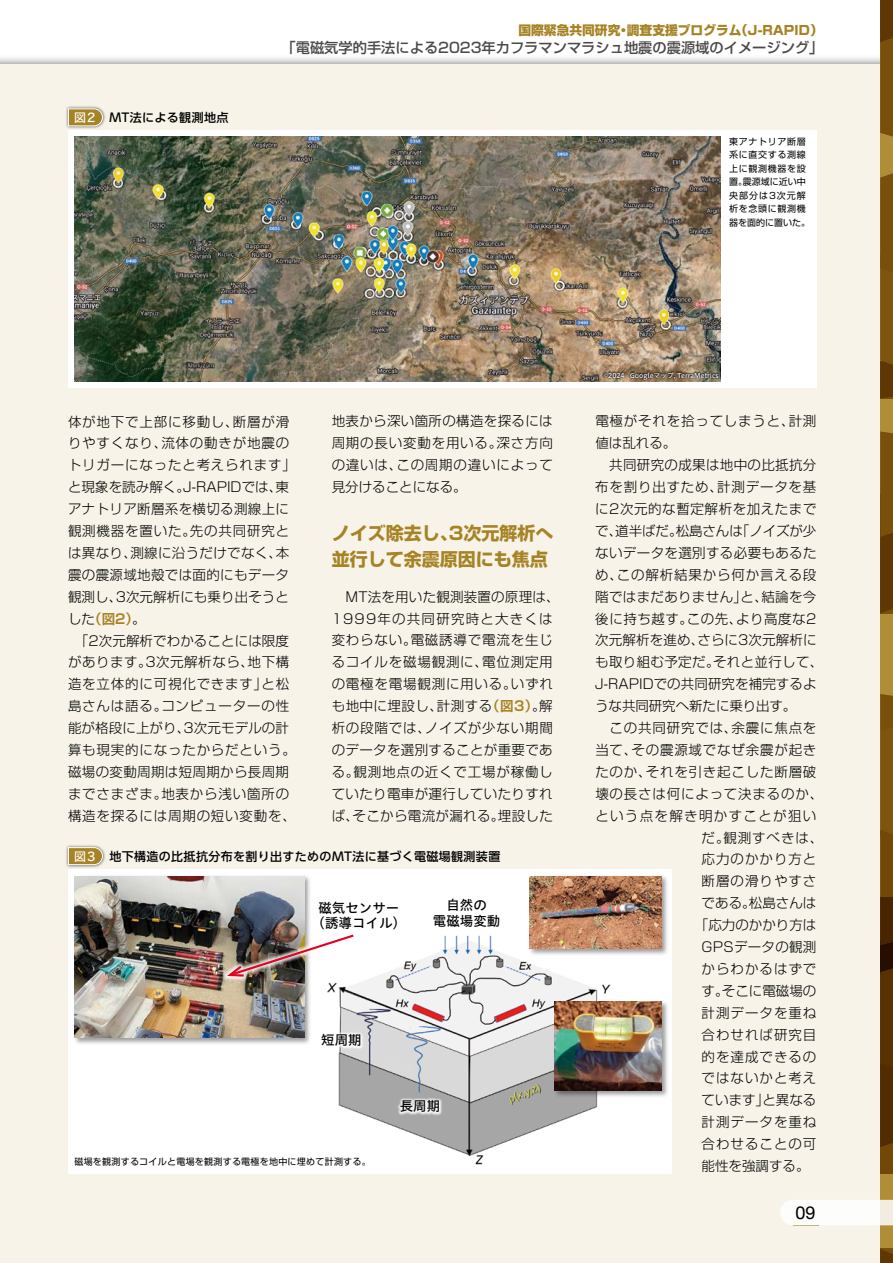
<style>
.page{position:relative;width:893px;height:1263px;background:#fff}
.page>*{position:absolute;margin:0;border:0;box-sizing:border-box;transform-origin:0 0}
.t1{font:700 18px/25.5px "Shin Go Pro";color:#a68325}
.t2{font:18px "Helvetica Neue";color:#000}
.t3{font:500 14.25px "Shin Go Pro";color:#4c4948}
.t4{font:300 13.5px/21.9px "Shin Go Pro";letter-spacing:.06em;color:#000}
.t5{font:300 13.5px/21.9px "Shin Go Pro";letter-spacing:.025em;color:#000}
.t6{font:300 13.5px "Shin Go Pro";color:#000}
.t7{font:300 13.5px "Shin Go Pro";letter-spacing:.04em;color:#000}
.t8{font:300 13.5px "Shin Go Pro";letter-spacing:-.005em;color:#000}
.t9{font:13.5px/15.8px "Hiragino UD Sans Std W5";color:#000;text-align:center}
.t10{font:300 13.5px "Shin Go Pro";letter-spacing:.005em;color:#000}
.t11{font:300 13.5px "Shin Go Pro";letter-spacing:.01em;color:#000}
.t12{font:300 13.5px "Shin Go Pro";letter-spacing:.1em;color:#000}
.t13{font:300 13.5px "Shin Go Pro";letter-spacing:.02em;color:#000}
.t14{font:700 13.5px "Shin Go Pro De";color:#a68325}
.t15{font:800 12.75px "Shin Go Pro";color:#a68325}
.t16{font:500 12px "UD Shin Go Pro";letter-spacing:.03em;color:#000}
.t17{font:9px/13.5px "Shin Go Pro";letter-spacing:.07em;color:#000}
.t18{font:9px "Shin Go Pro";letter-spacing:.03em;color:#000}
.t19{font:6.75px "Hiragino UD Sans Std W5";color:#fff}
.s1{font-family:"Hira Kaku Std W5";font-weight:400;color:#fff}
.s2{font-family:"Shin Go Pro";font-weight:300;color:#000}
.s3{font-family:"Shin Go Pro De";font-weight:700;color:#a68325}
</style>
<div class="page">
<div style="left:0;top:64px;width:893px;height:1199px;background:#f7f3e9"></div>
<div style="left:880px;top:0;width:13px;height:1263px;background:#af8e37"></div>
<div style="left:880px;top:897px;width:13px;height:277px;background:#714807"></div>
<svg style="left:880px;top:0;width:13px;height:137px;background:#72490a"></svg>
<svg style="left:880px;top:1249px;width:13px;height:14px"></svg>
<svg style="left:880px;top:173px;width:13px;height:225px;background:#774f0c"></svg>
<svg style="left:880px;top:694px;width:13px;height:453px;background:#623b06"></svg>
<svg style="left:880px;top:431px;width:13px;height:182px;background:#6d4509"></svg>
<div style="left:68px;top:131px;width:748px;height:257px;background:#fff"></div>
<div style="left:65px;top:105px;width:41px;height:24px;background:#000;opacity:.65"></div>
<svg style="left:68px;top:108px;width:35px;height:19px"></svg>
<div style="left:68px;top:870px;width:604px;height:304px;background:#fff"></div>
<div style="left:65px;top:844px;width:41px;height:24px;background:#000;opacity:.65"></div>
<svg style="left:68px;top:847px;width:35px;height:18px"></svg>
<img style="left:74px;top:137px;width:647px;height:244px">
<img style="left:327px;top:935px;width:284px;height:230px">
<div style="left:528px;top:874px;width:141px;height:82px;background:#000;opacity:.4"></div>
<img style="left:529px;top:876px;width:132px;height:72px">
<div style="left:553px;top:1000px;width:116px;height:98px;background:#000;opacity:.4"></div>
<img style="left:555px;top:1001px;width:106px;height:90px">
<div style="left:73px;top:874px;width:238px;height:171px;background:#000;opacity:.4"></div>
<img style="left:74px;top:876px;width:230px;height:161px">
<div style="left:319px;top:1031px;width:45px;height:19px;background:#fff"></div>
<div style="left:397px;top:1097px;width:45px;height:19px;background:#fff;opacity:.9"></div>
<div style="left:222px;top:929px;width:137px;height:53px;background:#fff;opacity:.85"></div>
<img style="left:224px;top:933px;width:132px;height:45px">
<div style="left:602px;top:370px;width:118px;height:11px;background:#000;opacity:.75"></div>
<svg style="left:780px;top:1200px;width:113px;height:26px;background:#faf9f5"></svg>
<p class="t16" style="left:74px;top:108px;width:156px"><span class="s1">図2</span> MT法による観測地点</p>
<p class="t15" style="left:518px;top:20px;width:306px">国際緊急共同研究・調査支援プログラム（J-RAPID）</p>
<p class="t3" style="left:281px;top:36px;width:544px">「電磁気学的手法による2023年カフラマンマラシュ地震の震源域のイメージング」</p>
<p class="t17" style="left:729px;top:134px;width:83px">東アナトリア断層系に直交する測線上に観測機器を設置。震源域に近い中央部分は3次元解析を念頭に観測機器を面的に置いた。</p>
<p class="t19" style="left:603px;top:370px;width:117px">©2024 Googleマップ, TerraMetrics</p>
<p class="t5" style="left:68px;top:409px;width:229px">体が地下で上部に移動し、断層が滑りやすくなり、流体の動きが地震のトリガーになったと考えられます」と現象を読み解く。J-RAPIDでは、東アナトリア断層系を横切る測線上に観測機器を置いた。先の共同研究とは異なり、測線に沿うだけでなく、本震の震源域地殻では面的にもデータ観測し、3次元解析にも乗り出そうと</p>
<p class="t14" style="left:68px;top:607px;width:79px"><span class="s2">した</span>（図2）<span class="s2">。</span></p>
<p class="t4" style="left:68px;top:628px;width:229px">　「2次元解析でわかることには限度があります。3次元解析なら、地下構造を立体的に可視化できます」と松島さんは語る。コンピューターの性能が格段に上がり、3次元モデルの計算も現実的になったからだという。磁場の変動周期は短周期から長周期までさまざま。地表から浅い箇所の構造を探るには周期の短い変動を、</p>
<p class="t4" style="left:332px;top:409px;width:223px;text-align:justify">地表から深い箇所の構造を探るには周期の長い変動を用いる。深さ方向の違いは、この周期の違いによって見分けることになる。</p>
<h1 class="t1" style="left:332px;top:519px;width:223px">ノイズ除去し、3次元解析へ並行して余震原因にも焦点</h1>
<p class="t4" style="left:332px;top:584px;width:229px">　MT法を用いた観測装置の原理は、<br>1999年の共同研究時と大きくは変わらない。電磁誘導で電流を生じるコイルを磁場観測に、電位測定用の電極を電場観測に用いる。いずれも地中に埋設し、計測する<span class="s3">（図3）</span>。解析の段階では、ノイズが少ない期間のデータを選別することが重要である。観測地点の近くで工場が稼働していたり電車が運行していたりすれば、そこから電流が漏れる。埋設した</p>
<p class="t16" style="left:74px;top:846px;width:428px"><span class="s1">図3</span> 地下構造の比抵抗分布を割り出すためのMT法に基づく電磁場観測装置</p>
<p class="t9" style="left:312px;top:899px;width:96px">磁気センサー（誘導コイル）</p>
<p class="t9" style="left:433px;top:897px;width:69px">自然の<br>電磁場変動</p>
<p class="t9" style="left:321px;top:1031px;width:42px">短周期</p>
<p class="t18" style="left:74px;top:1154px;width:298px">磁場を観測するコイルと電場を観測する電極を地中に埋めて計測する。</p>
<p class="t9" style="left:400px;top:1097px;width:42px">長周期</p>
<p class="t4" style="left:595px;top:409px;width:223px">電極がそれを拾ってしまうと、計測</p>
<p class="t4" style="left:595px;top:431px;width:82px">値は乱れる。</p>
<p class="t5" style="left:595px;top:452px;width:223px">　共同研究の成果は地中の比抵抗分</p>
<p class="t4" style="left:595px;top:474px;width:223px">布を割り出すため、計測データを基</p>
<p class="t7" style="left:595px;top:498px;width:223px">に2次元的な暫定解析を加えたまで</p>
<p class="t8" style="left:595px;top:520px;width:223px">で、道半ばだ。松島さんは「ノイズが少</p>
<p class="t5" style="left:595px;top:540px;width:223px">ないデータを選別する必要もあるた</p>
<p class="t4" style="left:595px;top:562px;width:223px">め、この解析結果から何か言える段</p>
<p class="t5" style="left:595px;top:584px;width:223px">階ではまだありません」と、結論を今</p>
<p class="t7" style="left:595px;top:607px;width:223px">後に持ち越す。この先、より高度な2</p>
<p class="t11" style="left:595px;top:629px;width:223px">次元解析を進め、さらに3次元解析に</p>
<p class="t5" style="left:595px;top:649px;width:230px">も取り組む予定だ。それと並行して、</p>
<p class="t10" style="left:595px;top:673px;width:223px">J-RAPIDでの共同研究を補完するよ</p>
<p class="t8" style="left:595px;top:695px;width:203px">うな共同研究へ新たに乗り出す。</p>
<p class="t4" style="left:595px;top:715px;width:223px">　この共同研究では、余震に焦点を</p>
<p class="t4" style="left:595px;top:737px;width:223px">当て、その震源域でなぜ余震が起き</p>
<p class="t4" style="left:595px;top:759px;width:223px">たのか、それを引き起こした断層破</p>
<p class="t4" style="left:595px;top:781px;width:229px">壊の長さは何によって決まるのか、</p>
<p class="t12" style="left:595px;top:804px;width:223px">という点を解き明かすことが狙い</p>
<p class="t4" style="left:702px;top:825px;width:123px">だ。観測すべきは、</p>
<p class="t4" style="left:702px;top:847px;width:116px">応力のかかり方と</p>
<p class="t4" style="left:702px;top:868px;width:116px">断層の滑りやすさ</p>
<p class="t6" style="left:702px;top:892px;width:116px">である。松島さんは</p>
<p class="t6" style="left:695px;top:914px;width:123px">「応力のかかり方は</p>
<p class="t13" style="left:702px;top:936px;width:116px">GPSデータの観測</p>
<p class="t4" style="left:702px;top:956px;width:116px">からわかるはずで</p>
<p class="t6" style="left:702px;top:979px;width:116px">す。そこに電磁場の</p>
<p class="t4" style="left:702px;top:1000px;width:116px">計測データを重ね</p>
<p class="t4" style="left:702px;top:1022px;width:116px">合わせれば研究目</p>
<p class="t4" style="left:702px;top:1044px;width:116px">的を達成できるの</p>
<p class="t4" style="left:702px;top:1066px;width:116px">ではないかと考え</p>
<p class="t6" style="left:702px;top:1089px;width:116px">ています」と異なる</p>
<p class="t4" style="left:702px;top:1109px;width:116px">計測データを重ね</p>
<p class="t4" style="left:702px;top:1131px;width:116px">合わせることの可</p>
<p class="t6" style="left:702px;top:1155px;width:109px">能性を強調する。</p>
<h1 class="t2" style="left:796px;top:1199px;width:22px">09</h1>
</div>
